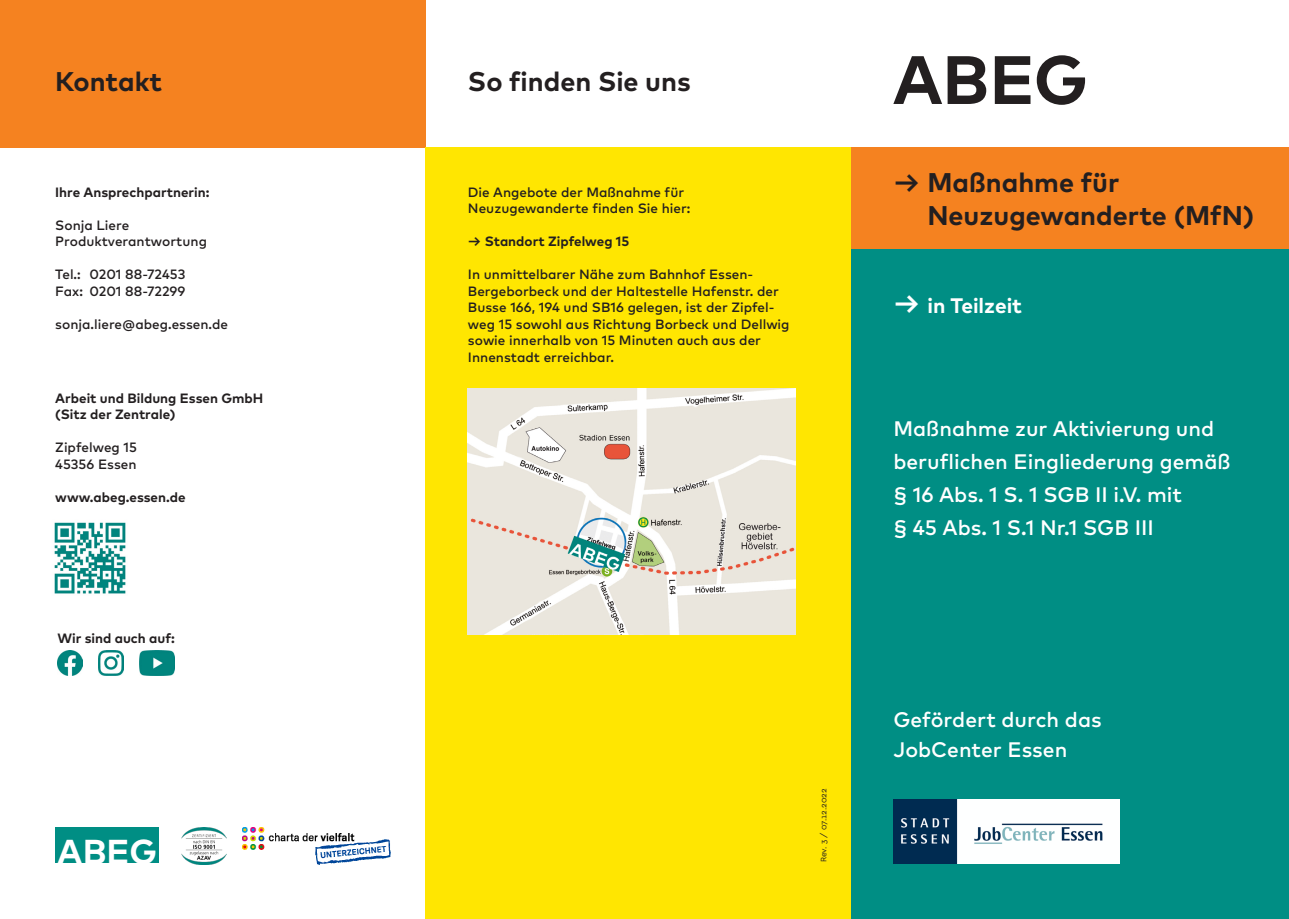
<style>
.page{position:relative;width:1289px;height:919px;background:#fff}
.page>*{position:absolute;margin:0;border:0;box-sizing:border-box;transform-origin:0 0}
.t1{font:700 34.5px "Mark Pro";color:#fff}
.t2{font:700 27px/33px "Mark Pro";color:#231f20}
.t3{font:500 21px/33px "Mark Pro";color:#fff}
.t4{font:700 21px "Mark Pro";color:#fff}
.t5{font:500 13.5px/16.5px "Mark Pro";color:#231f20}
.t6{font:700 13.5px/16.5px "Mark Pro";color:#231f20}
.t7{font:8.4px "Cera Pro";color:#231f20}
.s1{font-size:27px}
</style>
<div class="page">
<div style="left:850px;top:147px;width:438px;height:102px;background:#f58220"></div>
<div style="left:850px;top:249px;width:438px;height:669px;background:#008e84"></div>
<svg style="left:893px;top:55px;width:192px;height:50px"></svg>
<img style="left:893px;top:799px;width:226px;height:64px">
<div style="left:0;top:0;width:425px;height:147px;background:#f58220"></div>
<div style="left:425px;top:147px;width:425px;height:771px;background:#ffe601"></div>
<img style="left:468px;top:388px;width:327px;height:247px">
<img style="left:243px;top:827px;width:147px;height:37px">
<img style="left:181px;top:827px;width:45px;height:36px">
<div style="left:55px;top:827px;width:104px;height:36px;background:#008e84"></div>
<img style="left:54px;top:522px;width:72px;height:72px">
<img style="left:140px;top:651px;width:35px;height:24px">
<img style="left:99px;top:651px;width:24px;height:24px">
<img style="left:57px;top:651px;width:25px;height:24px">
<h2 class="t2" style="left:55px;top:62px;width:108px">Kontakt</h2>
<p class="t6" style="left:55px;top:183px;width:156px">Ihre Ansprechpartnerin:</p>
<p class="t5" style="left:55px;top:216px;width:153px">Sonja Liere<br>Produktverantwortung</p>
<p class="t5" style="left:55px;top:265px;width:132px">Tel.: 0201 88-72453<br>Fax: 0201 88-72299</p>
<p class="t5" style="left:55px;top:315px;width:174px">sonja.liere@abeg.essen.de</p>
<p class="t6" style="left:55px;top:388px;width:209px">Arbeit und Bildung Essen GmbH (Sitz der Zentrale)</p>
<p class="t5" style="left:55px;top:438px;width:83px">Zipfelweg 15<br>45356 Essen</p>
<p class="t6" style="left:55px;top:487px;width:132px">www.abeg.essen.de</p>
<p class="t6" style="left:57px;top:628px;width:119px">Wir sind auch auf:</p>
<h1 class="t1" style="left:57px;top:825px;width:101px">ABEG</h1>
<h2 class="t2" style="left:468px;top:62px;width:224px">So finden Sie uns</h2>
<p class="t5" style="left:468px;top:183px;width:224px">Die Angebote der Maßnahme für<br>Neuzugewanderte finden Sie hier:</p>
<p class="t6" style="left:468px;top:232px;width:163px">→ Standort Zipfelweg 15</p>
<p class="t5" style="left:468px;top:265px;width:323px">In unmittelbarer Nähe zum Bahnhof Essen-Bergeborbeck und der Haltestelle Hafenstr. der Busse 166, 194 und SB16 gelegen, ist der Zipfel&shy;weg 15 sowohl aus Richtung Borbeck und Dellwig sowie innerhalb von 15 Minuten auch aus der Innenstadt erreichbar.</p>
<h2 class="t2" style="left:927px;top:164px;width:328px;text-indent:-34px">→ Maßnahme für<br>Neuzugewanderte (MfN)</h2>
<h3 class="t4" style="left:893px;top:289px;width:130px"><span class="s1">→</span> in Teilzeit</h3>
<h3 class="t3" style="left:893px;top:410px;width:339px">Maßnahme zur Aktivierung und beruflichen Eingliederung gemäß § 16 Abs. 1 S. 1 SGB II i.V. mit<br>§ 45 Abs. 1 S.1 Nr.1 SGB III</h3>
<p class="t7" style="left:818px;top:862px;width:75px;rotate:-90deg">Rev. 3 / 07.12.2022</p>
<h3 class="t3" style="left:893px;top:703px;width:210px;line-height:30px">Gefördert durch das<br>JobCenter Essen</h3>
</div>
